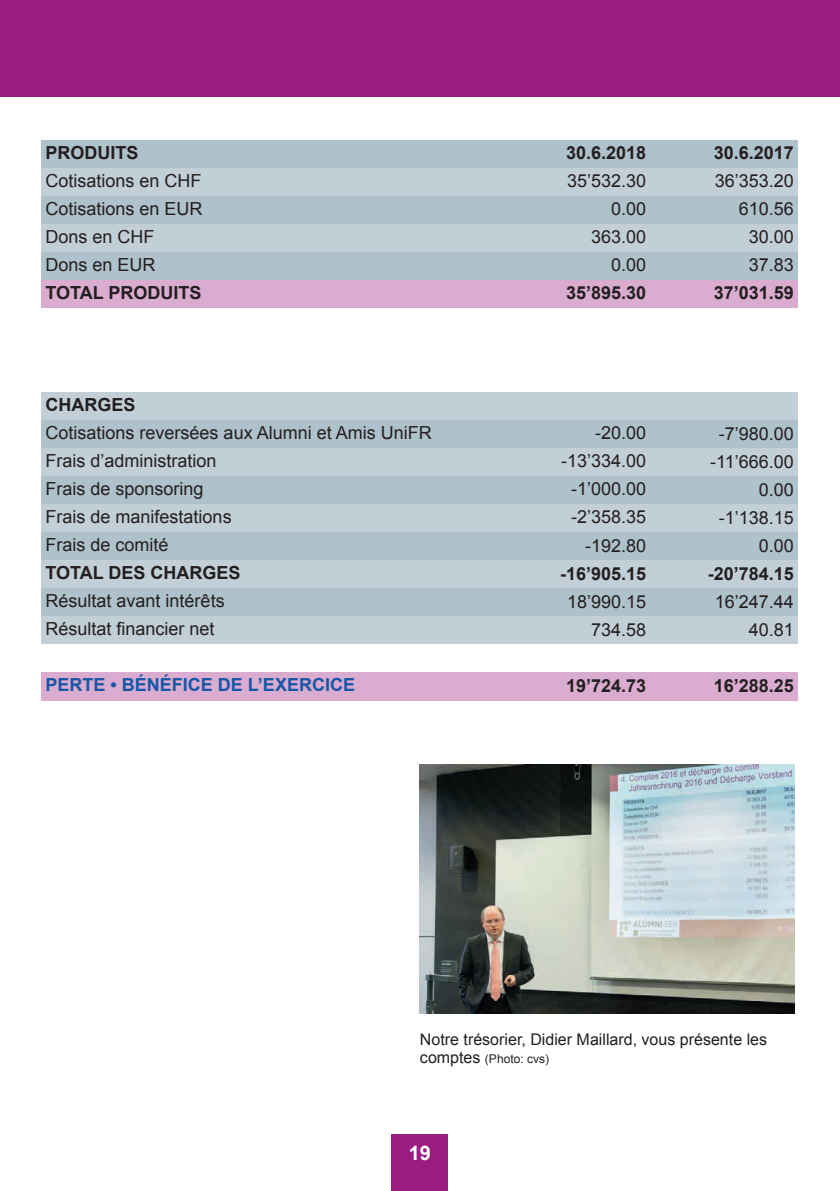
<style>
.page{position:relative;width:840px;height:1191px;background:#fff}
.page>*{position:absolute;margin:0;border:0;box-sizing:border-box;transform-origin:0 0}
.t1{font:700 20px "Arial";color:#fff}
.t2{font:18px/28px "Arial";color:#231f20;text-align:right}
.t3{font:700 18px "Arial";color:#231f20}
.t4{font:700 18px "Arial";color:#1856a6}
.t5{font:16px "Arial";color:#231f20}
.t6{font:12px "Arial";color:#231f20}
.s1{font-size:16px}
</style>
<div class="page">
<div style="left:0;top:0;width:839px;height:96px;background:#9c1b82"></div>
<div style="left:391px;top:1134px;width:57px;height:57px;background:#9c1b82"></div>
<div style="left:42px;top:140px;width:755px;height:29px;background:#afc1ca"></div>
<div style="left:42px;top:169px;width:755px;height:28px;background:#c2cfd6"></div>
<div style="left:42px;top:196px;width:755px;height:28px;background:#afc1ca"></div>
<div style="left:42px;top:224px;width:755px;height:28px;background:#c2cfd6"></div>
<div style="left:42px;top:252px;width:755px;height:28px;background:#afc1ca"></div>
<div style="left:42px;top:280px;width:755px;height:28px;background:#daaccf"></div>
<div style="left:42px;top:392px;width:755px;height:28px;background:#c2cfd6"></div>
<div style="left:42px;top:420px;width:755px;height:28px;background:#afc1ca"></div>
<div style="left:42px;top:448px;width:755px;height:28px;background:#c2cfd6"></div>
<div style="left:42px;top:476px;width:755px;height:28px;background:#afc1ca"></div>
<div style="left:42px;top:504px;width:755px;height:28px;background:#c2cfd6"></div>
<div style="left:42px;top:532px;width:755px;height:28px;background:#afc1ca"></div>
<div style="left:42px;top:560px;width:755px;height:28px;background:#c2cfd6"></div>
<div style="left:42px;top:588px;width:755px;height:28px;background:#afc1ca"></div>
<div style="left:42px;top:616px;width:755px;height:28px;background:#c2cfd6"></div>
<div style="left:42px;top:672px;width:755px;height:28px;background:#daaccf"></div>
<img style="left:420px;top:764px;width:374px;height:249px">
<p class="t3" style="left:45px;top:141px;width:95px">PRODUITS</p>
<p class="t2" style="left:45px;top:167px;width:159px;text-align:left">Cotisations en CHF<br>Cotisations en EUR<br>Dons en CHF<br>Dons en EUR</p>
<p class="t3" style="left:45px;top:281px;width:158px">TOTAL PRODUITS</p>
<p class="t3" style="left:45px;top:393px;width:91px">CHARGES</p>
<p class="t2" style="left:45px;top:419px;width:388px;text-align:left">Cotisations reversées aux Alumni et Amis UniFR<br>Frais d’administration<br>Frais de sponsoring<br>Frais de manifestations<br>Frais de comité</p>
<p class="t3" style="left:45px;top:561px;width:197px">TOTAL DES CHARGES</p>
<p class="t2" style="left:45px;top:587px;width:181px;text-align:left">Résultat avant intérêts<br>Résultat financier net</p>
<p class="t4" style="left:45px;top:673px;width:311px">PERTE • BÉNÉFICE DE L’EXERCICE</p>
<p class="t3" style="left:565px;top:141px;width:82px">30.6.2018</p>
<p class="t2" style="left:566px;top:167px;width:81px">35’532.30<br>0.00<br>363.00<br>0.00</p>
<p class="t3" style="left:565px;top:281px;width:82px">35’895.30</p>
<p class="t2" style="left:560px;top:419px;width:87px">-20.00 -13’334.00 -1’000.00 -2’358.35 -192.80</p>
<p class="t3" style="left:559px;top:561px;width:88px">-16’905.15</p>
<p class="t2" style="left:566px;top:587px;width:81px">18’990.15<br>734.58</p>
<p class="t3" style="left:565px;top:673px;width:82px">19’724.73</p>
<p class="t3" style="left:713px;top:141px;width:82px">30.6.2017</p>
<p class="t2" style="left:714px;top:167px;width:81px">36’353.20<br>610.56<br>30.00<br>37.83</p>
<p class="t3" style="left:713px;top:281px;width:82px">37’031.59</p>
<p class="t2" style="left:709px;top:419px;width:85px">-7’980.00 -11’666.00<br>0.00 -1’138.15<br>0.00</p>
<p class="t3" style="left:707px;top:561px;width:88px">-20’784.15</p>
<p class="t2" style="left:714px;top:587px;width:81px">16’247.44<br>40.81</p>
<p class="t3" style="left:713px;top:673px;width:82px">16’288.25</p>
<p class="t5" style="left:420px;top:1028px;width:348px">Notre trésorier, Didier Maillard, vous présente les</p>
<p class="t6" style="left:420px;top:1050px;width:130px"><span class="s1">comptes</span> (Photo: cvs)</p>
<p class="t1" style="left:408px;top:1140px;width:24px">19</p>
</div>
